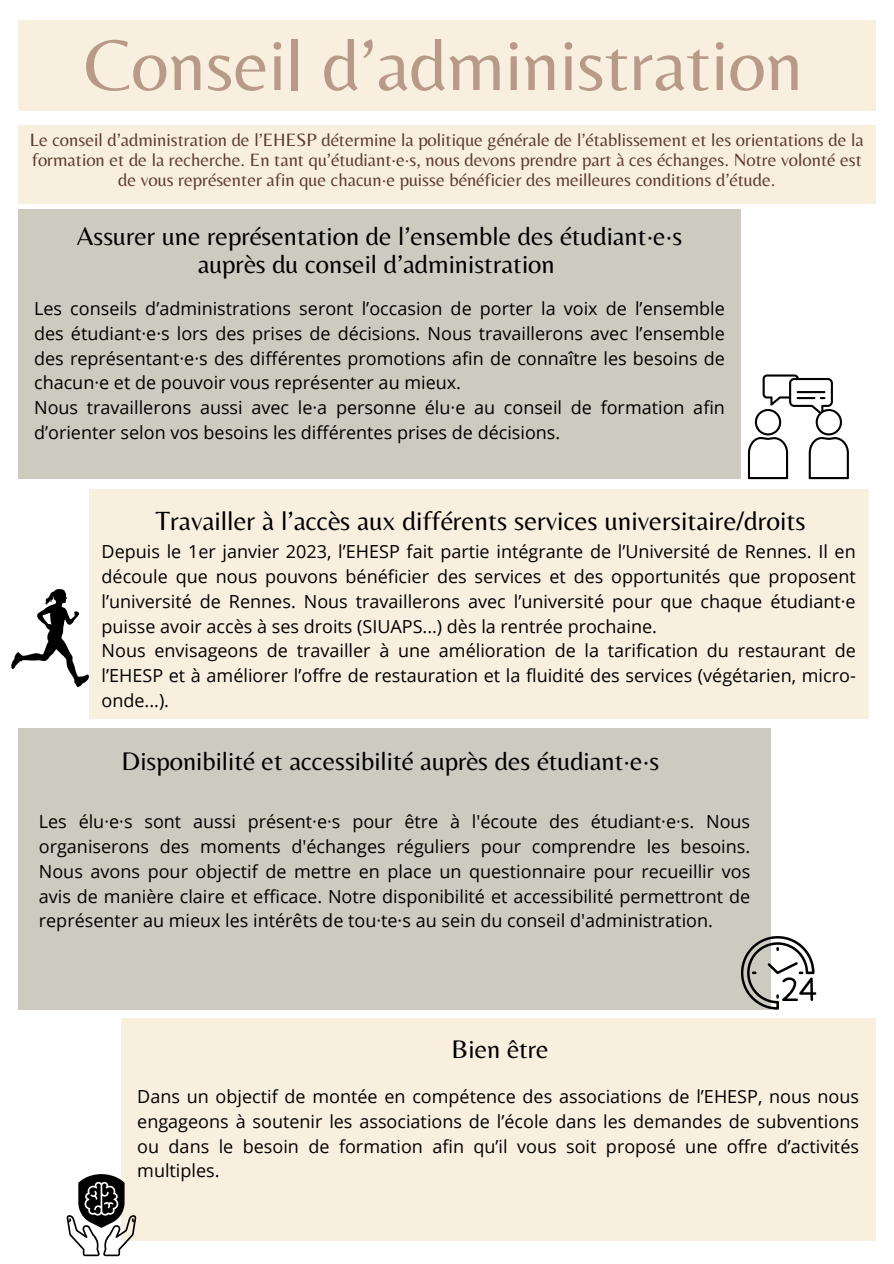
<style>
.page{position:relative;width:894px;height:1264px;background:#fff}
.page>*{position:absolute;margin:0;border:0;box-sizing:border-box;transform-origin:0 0}
.t1{font:74.7px "Belleza";color:#b79b88}
.t2{font:27.45px "Belleza";color:#000}
.t3{font:26.55px/28.2px "Belleza";color:#000;text-align:center}
.t4{font:18.6px/20.2px "Belleza";color:#5c3d2d;text-align:center}
.t5{font:18px/24.8px "Open Sans";color:#000;text-align:justify}
</style>
<div class="page">
<div style="left:18px;top:20px;width:857px;height:91px;background:#f9efdf"></div>
<div style="left:18px;top:210px;width:722px;height:269px;background:#cdcbbf"></div>
<div style="left:89px;top:489px;width:778px;height:229px;background:#f9efdf"></div>
<div style="left:18px;top:728px;width:752px;height:282px;background:#cdcbbf"></div>
<div style="left:18px;top:125px;width:857px;height:79px;background:#f9efdf"></div>
<div style="left:121px;top:1018px;width:754px;height:222px;background:#f9efdf"></div>
<svg style="left:67px;top:1174px;width:69px;height:82px"></svg>
<svg style="left:740px;top:936px;width:76px;height:73px"></svg>
<svg style="left:11px;top:589px;width:78px;height:98px"></svg>
<svg style="left:747px;top:374px;width:101px;height:105px"></svg>
<p class="t1" style="left:84px;top:21px;width:720px">Conseil d’administration</p>
<p class="t4" style="left:30px;top:129px;width:834px">Le conseil d’administration de l’EHESP détermine la politique générale de l’établissement et les orientations de la formation et de la recherche. En tant qu’étudiant·e·s, nous devons prendre part à ces échanges. Notre volonté est de vous représenter afin que chacun·e puisse bénéficier des meilleures conditions d’étude.</p>
<h1 class="t3" style="left:77px;top:222px;width:606px">Assurer une représentation de l’ensemble des étudiant·e·s auprès du conseil d’administration</h1>
<h2 class="t5" style="left:34px;top:296px;width:692px">Les conseils d’administrations seront l’occasion de porter la voix de l’ensemble des étudiant·e·s lors des prises de décisions. Nous travaillerons avec l’ensemble des représentant·e·s des différentes promotions afin de connaître les besoins de chacun·e et de pouvoir vous représenter au mieux.</h2>
<p class="t5" style="left:34px;top:395px;width:692px">Nous travaillerons aussi avec le·a personne élu·e au conseil de formation afin d’orienter selon vos besoins les différentes prises de décisions.</p>
<p class="t2" style="left:155px;top:504px;width:651px">Travailler à l’accès aux différents services universitaire/droits</p>
<p class="t5" style="left:101px;top:539px;width:755px">Depuis le 1er janvier 2023, l’EHESP fait partie intégrante de l’Université de Rennes. Il en découle que nous pouvons bénéficier des services et des opportunités que proposent l’université de Rennes. Nous travaillerons avec l’université pour que chaque étudiant·e puisse avoir accès à ses droits (SIUAPS...) dès la rentrée prochaine.</p>
<p class="t5" style="left:101px;top:638px;width:755px">Nous envisageons de travailler à une amélioration de la tarification du restaurant de l’EHESP et à améliorer l’offre de restauration et la fluidité des services (végétarien, micro&shy;onde...).</p>
<h2 class="t3" style="left:121px;top:746px;width:539px">Disponibilité et accessibilité auprès des étudiant·e·s</h2>
<p class="t5" style="left:39px;top:809px;width:712px">Les élu·e·s sont aussi présent·e·s pour être à l'écoute des étudiant·e·s. Nous organiserons des moments d'échanges réguliers pour comprendre les besoins.<br>Nous avons pour objectif de mettre en place un questionnaire pour recueillir vos avis de manière claire et efficace. Notre disponibilité et accessibilité permettront de représenter au mieux les intérêts de tou·te·s au sein du conseil d'administration.</p>
<p class="t3" style="left:451px;top:1034px;width:99px">Bien être</p>
<h2 class="t5" style="left:137px;top:1083px;width:723px">Dans un objectif de montée en compétence des associations de l’EHESP, nous nous engageons à soutenir les associations de l’école dans les demandes de subventions ou dans le besoin de formation afin qu’il vous soit proposé une offre d’activités multiples.</h2>
</div>
